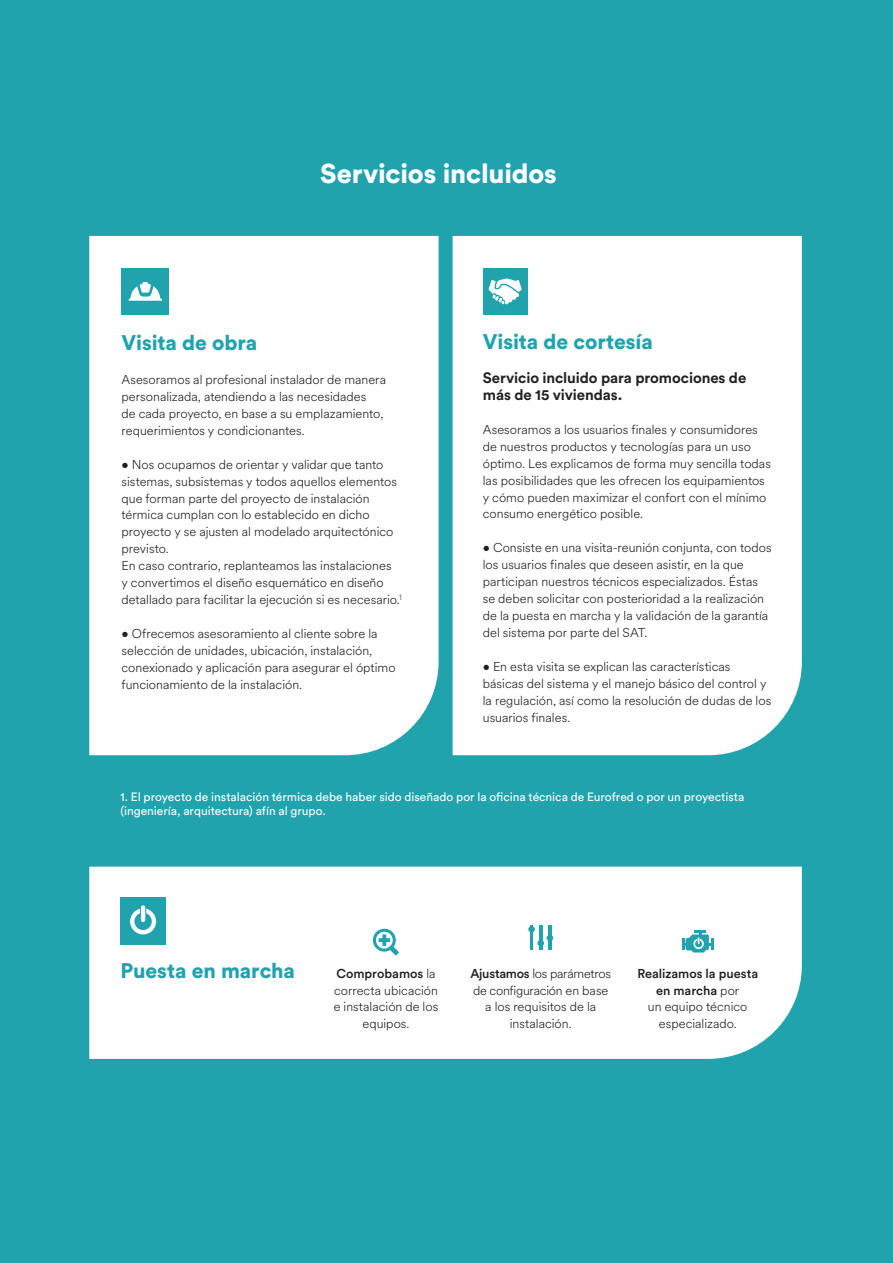
<style>
.page{position:relative;width:893px;height:1263px;background:#21a3ae}
.page>*{position:absolute;margin:0;border:0;box-sizing:border-box;transform-origin:0 0}
.t1{font:900 27px "Circular Std";letter-spacing:-.01em;color:#fff}
.t2{font:900 21px "Circular Std";letter-spacing:-.005em;color:#21a3ae}
.t3{font:700 15px/17px "Circular Std";letter-spacing:-.005em;color:#231f20}
.t4{font:300 12.75px/17px "Circular Spotify Text";color:#231f20}
.t5{font:500 12.75px/17px "Circular Std";color:#231f20;text-align:center}
.t6{font:12px/14.4px "Circular Std";color:#fff}
.s1{font-family:"Circular Spotify Text";font-weight:300}
.s2{font-family:"Circular Std";font-weight:500}
</style>
<div class="page">
<div style="left:89px;top:236px;width:350px;height:519px;background:#fff"></div>
<div style="left:89px;top:867px;width:713px;height:192px;background:#fff"></div>
<div style="left:453px;top:236px;width:349px;height:519px;background:#fff"></div>
<div style="left:122px;top:268px;width:47px;height:47px;background:#21a3ae"></div>
<svg style="left:129px;top:282px;width:33px;height:19px"></svg>
<div style="left:483px;top:268px;width:44px;height:47px;background:#21a3ae"></div>
<svg style="left:488px;top:278px;width:34px;height:26px"></svg>
<div style="left:120px;top:897px;width:46px;height:47px;background:#21a3ae"></div>
<svg style="left:130px;top:905px;width:26px;height:29px"></svg>
<svg style="left:682px;top:930px;width:32px;height:22px"></svg>
<svg style="left:373px;top:929px;width:26px;height:27px"></svg>
<hr style="left:530px;top:925px;width:3px;height:24px;background:#21a3ae">
<hr style="left:539px;top:925px;width:3px;height:24px;background:#21a3ae">
<hr style="left:548px;top:925px;width:3px;height:24px;background:#21a3ae">
<div style="left:528px;top:926px;width:7px;height:6px;background:#21a3ae;border-radius:50%"></div>
<div style="left:537px;top:940px;width:7px;height:6px;background:#21a3ae;border-radius:50%"></div>
<svg style="left:547px;top:935px;width:6px;height:6px"></svg>
<h1 class="t1" style="left:320px;top:155px;width:238px">Servicios incluidos</h1>
<h2 class="t2" style="left:122px;top:329px;width:137px">Visita de obra</h2>
<p class="t4" style="left:122px;top:371px;width:266px">Asesoramos al profesional instalador de manera personalizada, atendiendo a las necesidades<br>de cada proyecto, en base a su emplazamiento, requerimientos y condicionantes.</p>
<p class="t4" style="left:122px;top:456px;width:282px">• Nos ocupamos de orientar y validar que tanto sistemas, subsistemas y todos aquellos elementos que forman parte del proyecto de instalación térmica cumplan con lo establecido en dicho proyecto y se ajusten al modelado arquitectónico previsto.<br>En caso contrario, replanteamos las instalaciones<br>y convertimos el diseño esquemático en diseño detallado para facilitar la ejecución si es necesario.<sup>1</sup></p>
<p class="t4" style="left:122px;top:625px;width:276px">• Ofrecemos asesoramiento al cliente sobre la selección de unidades, ubicación, instalación, conexionado y aplicación para asegurar el óptimo funcionamiento de la instalación.</p>
<h2 class="t2" style="left:483px;top:328px;width:172px">Visita de cortesía</h2>
<p class="t3" style="left:483px;top:369px;width:265px">Servicio incluido para promociones de más de 15 viviendas.</p>
<p class="t4" style="left:483px;top:421px;width:290px">Asesoramos a los usuarios finales y consumidores de nuestros productos y tecnologías para un uso óptimo. Les explicamos de forma muy sencilla todas las posibilidades que les ofrecen los equipamientos y cómo pueden maximizar el confort con el mínimo consumo energético posible.</p>
<p class="t4" style="left:483px;top:540px;width:290px">• Consiste en una visita-reunión conjunta, con todos los usuarios finales que deseen asistir, en la que participan nuestros técnicos especializados. Éstas se deben solicitar con posterioridad a la realización de la puesta en marcha y la validación de la garantía del sistema por parte del SAT.</p>
<p class="t4" style="left:483px;top:658px;width:290px">• En esta visita se explican las características básicas del sistema y el manejo básico del control y la regulación, así como la resolución de dudas de los usuarios finales.</p>
<p class="t6" style="left:120px;top:789px;width:625px">1. El proyecto de instalación térmica debe haber sido diseñado por la oficina técnica de Eurofred o por un proyectista (ingeniería, arquitectura) afín al grupo.</p>
<h2 class="t2" style="left:120px;top:956px;width:176px">Puesta en marcha</h2>
<p class="t5" style="left:637px;top:964px;width:122px">Realizamos la puesta en marcha <span class="s1">por</span></p>
<p class="t4" style="left:648px;top:999px;width:101px;text-align:center">un equipo técnico especializado.</p>
<p class="t4" style="left:470px;top:965px;width:142px;text-align:center"><span class="s2">Ajustamos</span> los parámetros de configuración en base a los requisitos de la instalación.</p>
<p class="t5" style="left:336px;top:964px;width:101px">Comprobamos <span class="s1">la</span></p>
<p class="t4" style="left:334px;top:982px;width:106px;text-align:center">correcta ubicación e instalación de los equipos.</p>
</div>
